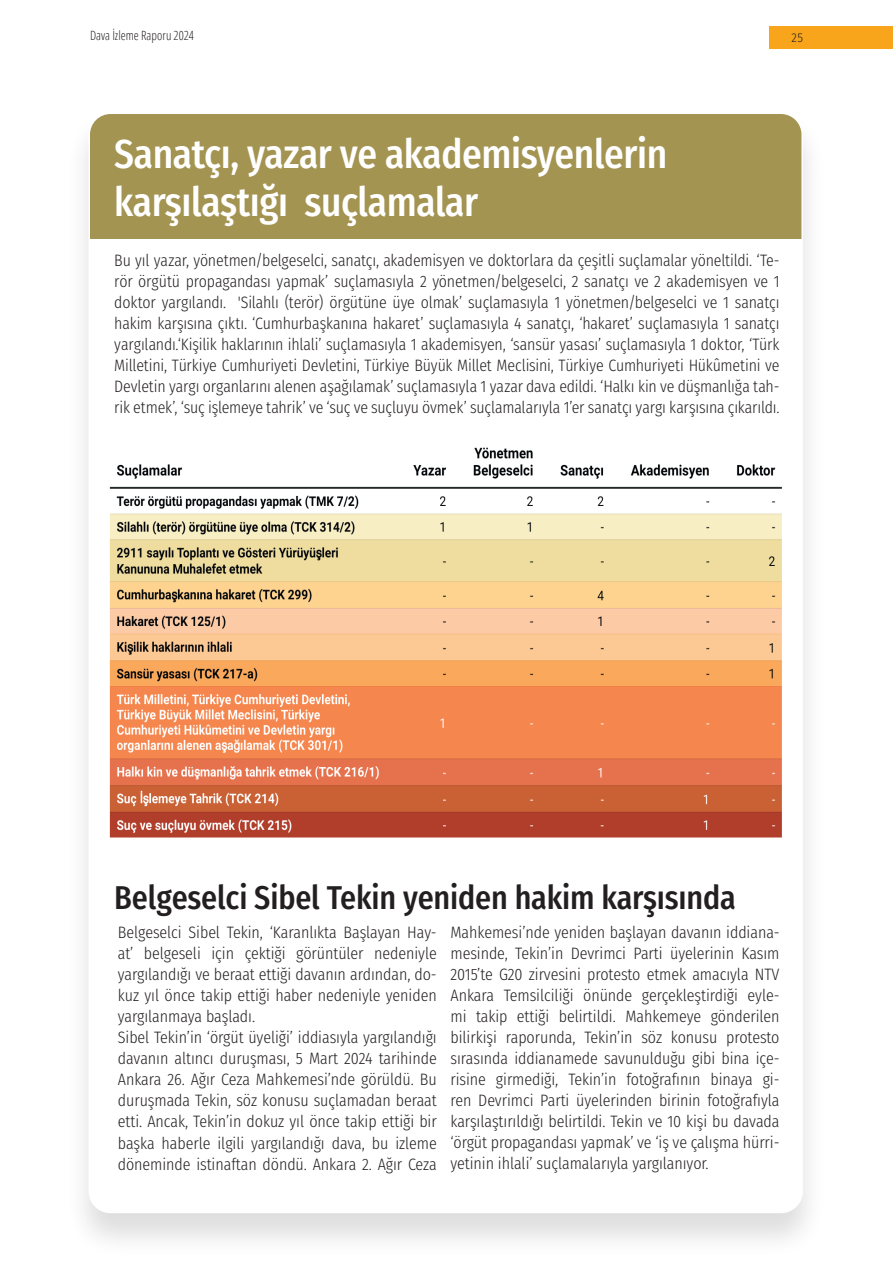
<style>
.page{position:relative;width:893px;height:1263px;background:#fff}
.page>*{position:absolute;margin:0;border:0;box-sizing:border-box;transform-origin:0 0}
.t1{font:500 40.5px/48.6px "Fira Sans Condensed";letter-spacing:-.01em;color:#fff}
.t2{font:500 33px "Fira Sans Condensed";letter-spacing:-.005em;color:#231f20}
.t3{font:300 16.5px/21px "Fira Sans Condensed";letter-spacing:-.005em;color:#231f20}
.t4{font:300 16.5px/21px "Fira Sans Condensed";letter-spacing:-.005em;color:#231f20;text-align:justify;scale:.96 1}
.t5{font:300 condensed 12.75px "Open Sans";color:#231f20}
.t6{font:300 12.75px "Fira Sans Condensed";color:#231f20}
</style>
<div class="page">
<div style="left:65px;top:110px;width:761px;height:1148px;background:#231f20;opacity:.15"></div>
<div style="left:89px;top:113px;width:713px;height:1099px;background:#fff;border-radius:21px"></div>
<div style="left:89px;top:113px;width:713px;height:125px;background:#a49452"></div>
<img style="left:109px;top:447px;width:672px;height:391px">
<div style="left:769px;top:26px;width:124px;height:23px;background:#f9a51b"></div>
<p class="t5" style="left:90px;top:26px;width:105px">Dava İzleme Raporu 2024</p>
<p class="t6" style="left:792px;top:28px;width:13px">25</p>
<h1 class="t1" style="left:114px;top:127px;width:555px">Sanatçı, yazar ve akademisyenlerin karşılaştığı suçlamalar</h1>
<p class="t4" style="left:114px;top:249px;width:694px">Bu yıl yazar, yönetmen/belgeselci, sanatçı, akademisyen ve doktorlara da çeşitli suçlamalar yöneltildi. ‘Te&shy;rör örgütü propagandası yapmak’ suçlamasıyla 2 yönetmen/belgeselci, 2 sanatçı ve 2 akademisyen ve 1 doktor yargılandı. 'Silahlı (terör) örgütüne üye olmak’ suçlamasıyla 1 yönetmen/belgeselci ve 1 sanatçı hakim karşısına çıktı. ‘Cumhurbaşkanına hakaret’ suçlamasıyla 4 sanatçı, ‘hakaret’ suçlamasıyla 1 sanatçı yargılandı.‘Kişilik haklarının ihlali’ suçlamasıyla 1 akademisyen, ‘sansür yasası’ suçlamasıyla 1 doktor, ‘Türk Milletini, Türkiye Cumhuriyeti Devletini, Türkiye Büyük Millet Meclisini, Türkiye Cumhuriyeti Hükûmetini ve Devletin yargı organlarını alenen aşağılamak’ suçlamasıyla 1 yazar dava edildi. ‘Halkı kin ve düşmanlığa tah&shy;rik etmek’, ‘suç işlemeye tahrik’ ve ‘suç ve suçluyu övmek’ suçlamalarıyla 1’er sanatçı yargı karşısına çıkarıldı.</p>
<h2 class="t2" style="left:114px;top:871px;width:623px">Belgeselci Sibel Tekin yeniden hakim karşısında</h2>
<p class="t3" style="left:450px;top:922px;width:331px;text-align:justify">Mahkemesi’nde yeniden başlayan davanın iddiana&shy;mesinde, Tekin’in Devrimci Parti üyelerinin Kasım 2015’te G20 zirvesini protesto etmek amacıyla NTV Ankara Temsilciliği önünde gerçekleştirdiği eyle&shy;mi takip ettiği belirtildi. Mahkemeye gönderilen bilirkişi raporunda, Tekin’in söz konusu protesto sırasında iddianamede savunulduğu gibi bina içe&shy;risine girmediği, Tekin’in fotoğrafının binaya gi&shy;ren Devrimci Parti üyelerinden birinin fotoğrafıyla karşılaştırıldığı belirtildi. Tekin ve 10 kişi bu davada ‘örgüt propagandası yapmak’ ve ‘iş ve çalışma hürri&shy;yetinin ihlali’ suçlamalarıyla yargılanıyor.</p>
<p class="t3" style="left:118px;top:922px;width:320px">Belgeselci Sibel Tekin, ‘Karanlıkta Başlayan Hay&shy;at’ belgeseli için çektiği görüntüler nedeniyle yargılandığı ve beraat ettiği davanın ardından, do&shy;kuz yıl önce takip ettiği haber nedeniyle yeniden yargılanmaya başladı.<br>Sibel Tekin’in ‘örgüt üyeliği’ iddiasıyla yargılandığı davanın altıncı duruşması, 5 Mart 2024 tarihinde Ankara 26. Ağır Ceza Mahkemesi’nde görüldü. Bu duruşmada Tekin, söz konusu suçlamadan beraat etti. Ancak, Tekin’in dokuz yıl önce takip ettiği bir başka haberle ilgili yargılandığı dava, bu izleme döneminde istinaftan döndü. Ankara 2. Ağır Ceza</p>
</div>
